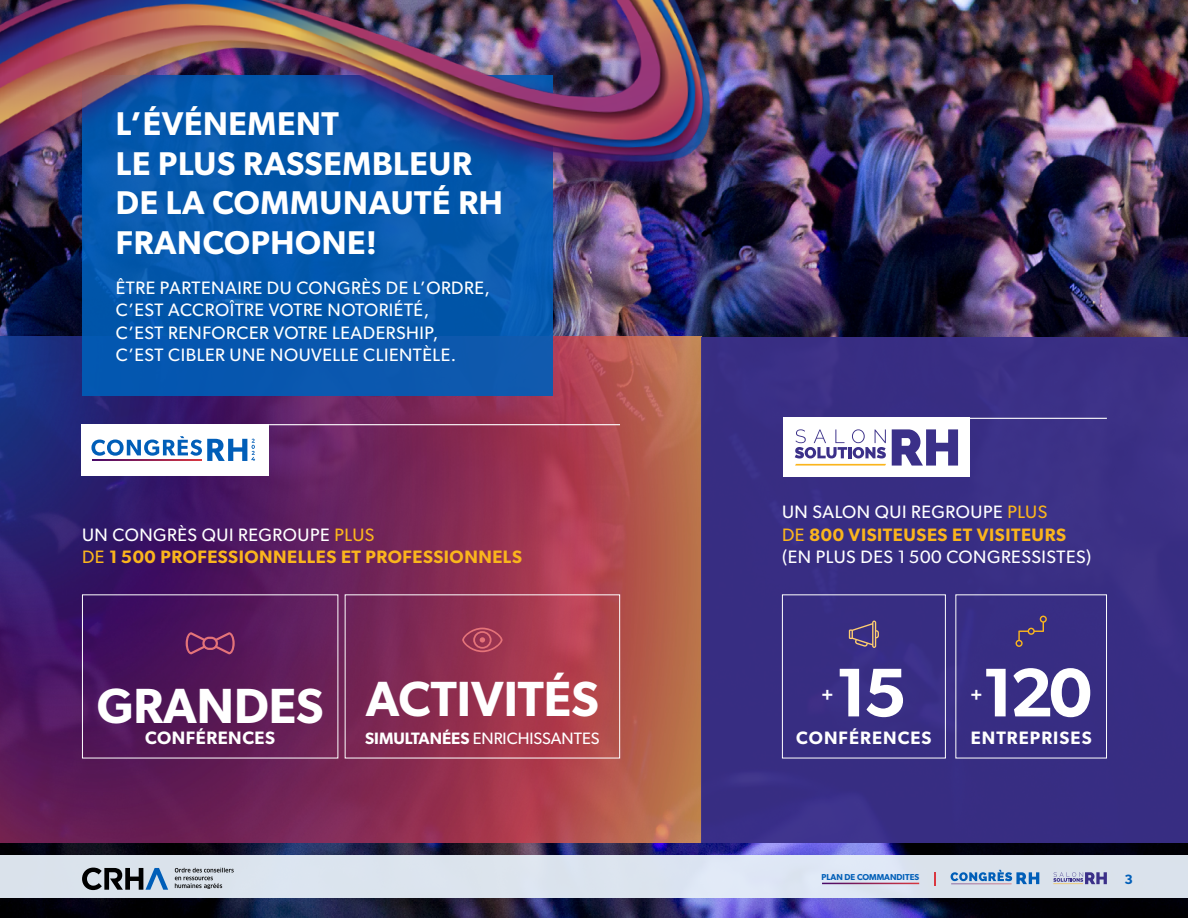
<style>
.page{position:relative;width:1188px;height:918px;background:#fff}
.page>*{position:absolute;margin:0;border:0;box-sizing:border-box;transform-origin:0 0}
.Sous-texte_d_en-tête_de_page{font:600 69px "Gibson";color:#fff}
.Sous-texte_d_en-tête_de_page-2{font:600 49.5px "Gibson";color:#fff}
.En-tête_de_page_-_Bleu{font:600 33px/39.6px "Gibson";letter-spacing:.02em;color:#fff}
.Sous-texte_d_en-tête_de_page-3{font:18px/22.5px "Gibson";letter-spacing:.03em;color:#fff}
.Sous-texte_d_en-tête_de_page-4{font:600 18px/22.5px "Gibson";letter-spacing:.03em;color:#fab51d}
.Sous-texte_d_en-tête_de_page-5{font:600 18px "Gibson";letter-spacing:.06em;color:#fff}
.Sous-texte_d_en-tête_de_page-6{font:600 18px "Gibson";letter-spacing:.03em;color:#fff}
.Sous-texte_d_en-tête_de_page-7{font:600 18px "Gibson";color:#fff}
.Sous-texte_d_en-tête_de_page-8{font:16.5px "Gibson";color:#fff}
.t1{font:600 13.5px "Gibson";color:#005eb8}
.t2{font:600 8.55px "Gibson";color:#005eb8}
.s1{font-weight:400;color:#fff}
.s2{font-weight:400}
.s3{font-weight:600}
.s4{color:#fab51d}
.s5{font-weight:600;color:#fab51d}
</style>
<div class="page">
<img style="left:0;top:0;width:1188px;height:918px">
<img style="left:0;top:337px;width:701px;height:505px">
<div style="left:701px;top:337px;width:487px;height:505px;background:#3b3089"></div>
<div style="left:82px;top:75px;width:471px;height:320px;background:#0557ae"></div>
<svg style="left:849px;top:621px;width:30px;height:27px"></svg>
<div style="left:782px;top:594px;width:164px;height:164px;border:1px solid #fff"></div>
<svg style="left:186px;top:632px;width:49px;height:22px"></svg>
<svg style="left:1016px;top:616px;width:31px;height:31px"></svg>
<svg style="left:462px;top:628px;width:41px;height:24px"></svg>
<hr style="left:81px;top:424px;width:539px;height:1px;background:#fff">
<hr style="left:783px;top:418px;width:324px;height:1px;background:#fff">
<div style="left:783px;top:418px;width:187px;height:59px;background:#fff"></div>
<svg style="left:892px;top:429px;width:66px;height:37px"></svg>
<svg style="left:795px;top:429px;width:91px;height:37px"></svg>
<div style="left:0;top:855px;width:1188px;height:42px;background:#dbe4ee"></div>
<svg style="left:82px;top:868px;width:86px;height:22px"></svg>
<svg style="left:175px;top:868px;width:59px;height:21px"></svg>
<svg style="left:951px;top:870px;width:88px;height:14px"></svg>
<hr style="left:951px;top:884px;width:61px;height:1px;background:#ccbfcf">
<hr style="left:822px;top:883px;width:97px;height:1px;background:#fff">
<svg style="left:934px;top:872px;width:2px;height:13px"></svg>
<svg style="left:1053px;top:872px;width:54px;height:12px"></svg>
<hr style="left:1053px;top:884px;width:30px;height:1px;background:#fab51d">
<img style="left:0;top:0;width:753px;height:252px">
<div style="left:81px;top:424px;width:187px;height:51px;background:#fff"></div>
<svg style="left:91px;top:436px;width:164px;height:25px"></svg>
<p class="En-tête_de_page_-_Bleu" style="left:116px;top:103px;width:389px">L’ÉVÉNEMENT<br>LE PLUS RASSEMBLEUR<br>DE LA COMMUNAUTÉ RH<br>FRANCOPHONE!</p>
<p class="Sous-texte_d_en-tête_de_page-3" style="left:116px;top:276px;width:376px">ÊTRE PARTENAIRE DU CONGRÈS DE L’ORDRE, C’EST ACCROÎTRE VOTRE NOTORIÉTÉ,<br>C’EST RENFORCER VOTRE LEADERSHIP, C’EST CIBLER UNE NOUVELLE CLIENTÈLE.</p>
<p class="Sous-texte_d_en-tête_de_page-4" style="left:82px;top:523px;width:441px"><span class="s1">UN CONGRÈS QUI REGROUPE</span> <span class="s2">PLUS<br>DE</span> 1 500 PROFESSIONNELLES ET PROFESSIONNELS</p>
<p class="Sous-texte_d_en-tête_de_page-2" style="left:97px;top:676px;width:228px">GRANDES</p>
<p class="Sous-texte_d_en-tête_de_page-6" style="left:145px;top:727px;width:131px">CONFÉRENCES</p>
<p class="Sous-texte_d_en-tête_de_page-2" style="left:366px;top:670px;width:234px">ACTIVITÉS</p>
<p class="Sous-texte_d_en-tête_de_page-8" style="left:365px;top:729px;width:236px"><span class="s3">SIMULTANÉES</span> ENRICHISSANTES</p>
<p class="Sous-texte_d_en-tête_de_page-3" style="left:782px;top:500px;width:311px">UN SALON QUI REGROUPE <span class="s4">PLUS<br>DE</span> <span class="s5">800 VISITEUSES ET VISITEURS </span>(EN PLUS DES 1 500 CONGRESSISTES)</p>
<p class="Sous-texte_d_en-tête_de_page" style="left:835px;top:651px;width:73px">15</p>
<p class="Sous-texte_d_en-tête_de_page-5" style="left:796px;top:727px;width:137px">CONFÉRENCES</p>
<p class="Sous-texte_d_en-tête_de_page-7" style="left:821px;top:684px;width:14px">+</p>
<p class="Sous-texte_d_en-tête_de_page" style="left:982px;top:651px;width:112px">120</p>
<p class="Sous-texte_d_en-tête_de_page-5" style="left:971px;top:727px;width:122px">ENTREPRISES</p>
<p class="Sous-texte_d_en-tête_de_page-7" style="left:970px;top:684px;width:14px">+</p>
<p class="t2" style="left:822px;top:872px;width:99px">PLAN DE COMMANDITES</p>
<p class="t1" style="left:1124px;top:871px;width:10px">3</p>
</div>
